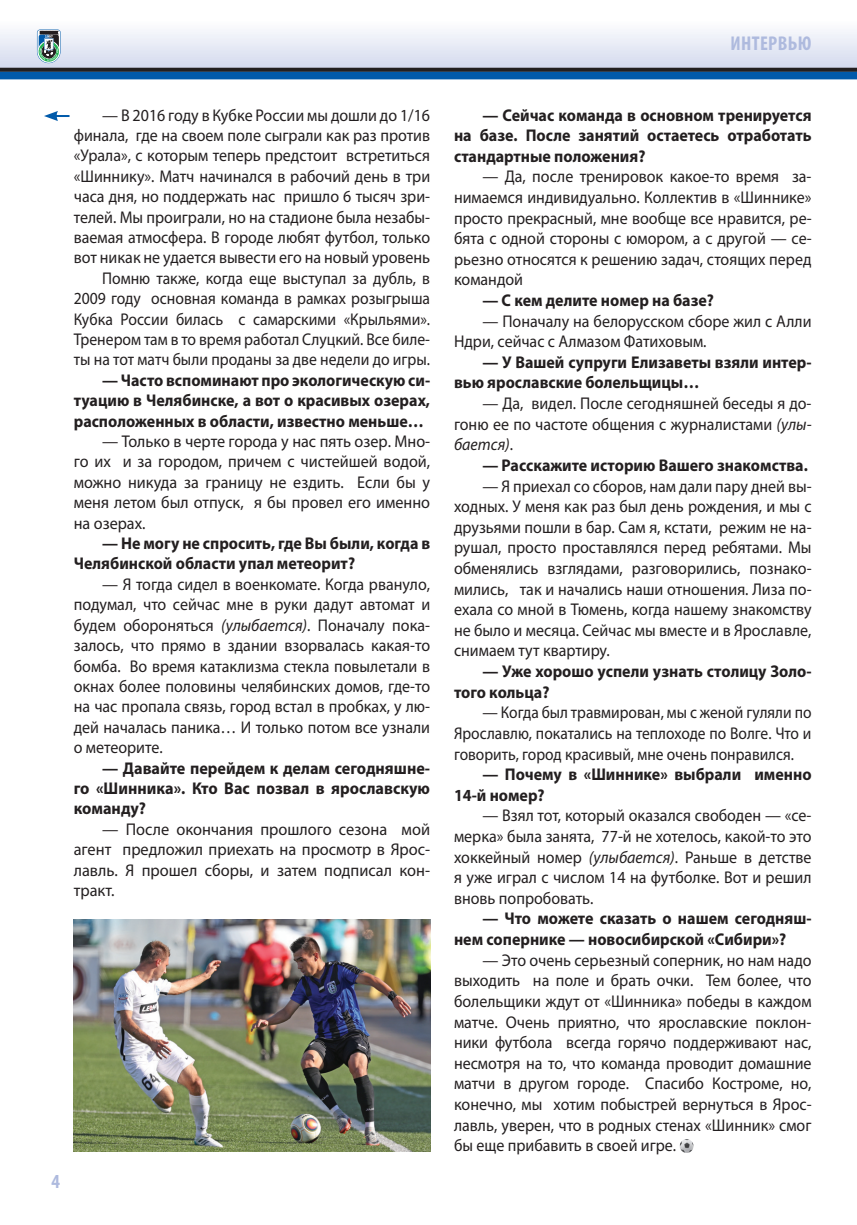
<style>
.page{position:relative;width:857px;height:1225px;background:#fff}
.page>*{position:absolute;margin:0;border:0;box-sizing:border-box;transform-origin:0 0}
.t1{font:700 condensed 20px "Myriad Pro";letter-spacing:.02em;color:#aebade}
.t2{font:17px/20.6px "Myriad Pro";color:#231f20;text-align:justify;scale:.94 1}
.t3{font:700 17px/20.6px "Myriad Pro";color:#231f20;scale:.94 1}
.t4{font:17px/20.4px "Myriad Pro";color:#231f20;text-align:justify;scale:.95 1}
.t5{font:17px/20.6px "Myriad Pro";color:#231f20;text-align:justify;scale:.91 1}
.t6{font:17px/20.4px "Myriad Pro";color:#231f20;text-align:justify;scale:.96 1}
.t7{font:700 17px/20.4px "Myriad Pro";color:#231f20;text-align:justify;scale:.95 1}
.s1{font-style:italic}
</style>
<div class="page">
<div style="left:0;top:0;width:856px;height:68px;background:linear-gradient(to bottom,#fff,#d8deef)"></div>
<div style="left:0;top:71px;width:856px;height:8px;background:#015aaa"></div>
<svg style="left:0;top:68px;width:856px;height:4px;fill:#231f20"></svg>
<svg style="left:37px;top:30px;width:24px;height:33px"></svg>
<img style="left:679px;top:1139px;width:14px;height:14px">
<svg style="left:44px;top:111px;width:25px;height:10px"></svg>
<img style="left:74px;top:919px;width:356px;height:232px">
<p class="t2" style="left:74px;top:106px;width:380px;text-align:right">— В 2016 году в Кубке России мы дошли до 1/16 финала, где на своем поле сыграли как раз против «Урала», с которым теперь предстоит встретиться «Шиннику». Матч начинался в рабочий день в три часа дня, но поддержать нас пришло 6 тысяч зри&shy;телей. Мы проиграли, но на стадионе была незабы&shy;ваемая атмосфера. В городе любят футбол, только вот никак не удается вывести его на новый уровень Помню также, когда еще выступал за дубль, в 2009 году основная команда в рамках розыгрыша Кубка России билась с самарскими «Крыльями».<br>Тренером там в то время работал Слуцкий. Все биле&shy;ты на тот матч были проданы за две недели до игры.</p>
<p class="t3" style="left:74px;top:371px;width:380px;text-align:justify;text-indent:28px">— Часто вспоминают про экологическую си&shy;туацию в Челябинске, а вот о красивых озерах, расположенных в области, известно меньше…</p>
<p class="t4" style="left:74px;top:432px;width:376px;text-indent:28px">— Только в черте города у нас пять озер. Мно&shy;го их и за городом, причем с чистейшей водой, можно никуда за границу не ездить. Если бы у меня летом был отпуск, я бы провел его именно на озерах.</p>
<p class="t3" style="left:74px;top:534px;width:380px;text-indent:28px">— Не могу не спросить, где Вы были, когда в<br>Челябинской области упал метеорит?</p>
<p class="t2" style="left:74px;top:575px;width:380px;text-indent:28px">— Я тогда сидел в военкомате. Когда рвануло, подумал, что сейчас мне в руки дадут автомат и будем обороняться <span class="s1">(улыбается)</span>. Поначалу пока&shy;залось, что прямо в здании взорвалась какая-то бомба. Во время катаклизма стекла повылетали в окнах более половины челябинских домов, где-то на час пропала связь, город встал в пробках, у лю&shy;дей началась паника… И только потом все узнали о метеорите.</p>
<p class="t7" style="left:74px;top:759px;width:376px;text-indent:28px">— Давайте перейдем к делам сегодняшне&shy;го «Шинника». Кто Вас позвал в ярославскую команду?</p>
<p class="t6" style="left:74px;top:820px;width:372px;text-indent:28px">— После окончания прошлого сезона мой агент предложил приехать на просмотр в Ярос&shy;лавль. Я прошел сборы, и затем подписал кон&shy;тракт.</p>
<p class="t1" style="left:52px;top:1173px;width:10px">4</p>
<p class="t1" style="left:730px;top:36px;width:82px">ИНТЕРВЬЮ</p>
<p class="t3" style="left:454px;top:106px;width:381px;text-align:justify;text-indent:28px">— Сейчас команда в основном тренируется на базе. После занятий остаетесь отработать стандартные положения?</p>
<p class="t2" style="left:454px;top:168px;width:381px;text-indent:28px">— Да, после тренировок какое-то время за&shy;нимаемся индивидуально. Коллектив в «Шиннике» просто прекрасный, мне вообще все нравится, ре&shy;бята с одной стороны с юмором, а с другой — се&shy;рьезно относятся к решению задач, стоящих перед командой</p>
<p class="t3" style="left:482px;top:291px;width:248px">— С кем делите номер на базе?</p>
<p class="t2" style="left:454px;top:312px;width:381px;text-indent:28px">— Поначалу на белорусском сборе жил с Алли<br>Ндри, сейчас с Алмазом Фатиховым.</p>
<p class="t3" style="left:454px;top:353px;width:382px;text-indent:28px">— У Вашей супруги Елизаветы взяли интер&shy;вью ярославские болельщицы…</p>
<p class="t2" style="left:454px;top:394px;width:381px;text-indent:28px">— Да, видел. После сегодняшней беседы я до&shy;гоню ее по частоте общения с журналистами <span class="s1">(улы&shy;бается)</span>.</p>
<p class="t3" style="left:482px;top:456px;width:347px">— Расскажите историю Вашего знакомства.</p>
<p class="t2" style="left:454px;top:477px;width:382px;text-indent:28px">— Я приехал со сборов, нам дали пару дней вы&shy;ходных. У меня как раз был день рождения, и мы с друзьями пошли в бар. Сам я, кстати, режим не на&shy;рушал, просто проставлялся перед ребятами. Мы обменялись взглядами, разговорились, познако&shy;мились, так и начались наши отношения. Лиза по&shy;ехала со мной в Тюмень, когда нашему знакомству не было и месяца. Сейчас мы вместе и в Ярославле, снимаем тут квартиру.</p>
<p class="t3" style="left:454px;top:662px;width:381px;text-indent:28px">— Уже хорошо успели узнать столицу Золо&shy;того кольца?</p>
<p class="t5" style="left:454px;top:703px;width:394px;text-indent:28px">— Когда был травмирован, мы с женой гуляли по Ярославлю, покатались на теплоходе по Волге. Что и говорить, город красивый, мне очень понравился.</p>
<p class="t3" style="left:454px;top:765px;width:381px;text-indent:28px">— Почему в «Шиннике» выбрали именно<br>14-й номер?</p>
<p class="t2" style="left:454px;top:806px;width:381px;text-indent:28px">— Взял тот, который оказался свободен — «се&shy;мерка» была занята, 77-й не хотелось, какой-то это хоккейный номер <span class="s1">(улыбается)</span>. Раньше в детстве я уже играл с числом 14 на футболке. Вот и решил вновь попробовать.</p>
<p class="t3" style="left:454px;top:910px;width:381px;text-indent:28px">— Что можете сказать о нашем сегодняш&shy;нем сопернике — новосибирской «Сибири»?</p>
<p class="t2" style="left:454px;top:951px;width:381px;text-indent:28px">— Это очень серьезный соперник, но нам надо выходить на поле и брать очки. Тем более, что болельщики ждут от «Шинника» победы в каждом матче. Очень приятно, что ярославские поклон&shy;ники футбола всегда горячо поддерживают нас, несмотря на то, что команда проводит домашние матчи в другом городе. Спасибо Костроме, но, конечно, мы хотим побыстрей вернуться в Ярос&shy;лавль, уверен, что в родных стенах «Шинник» смог бы еще прибавить в своей игре.</p>
</div>
